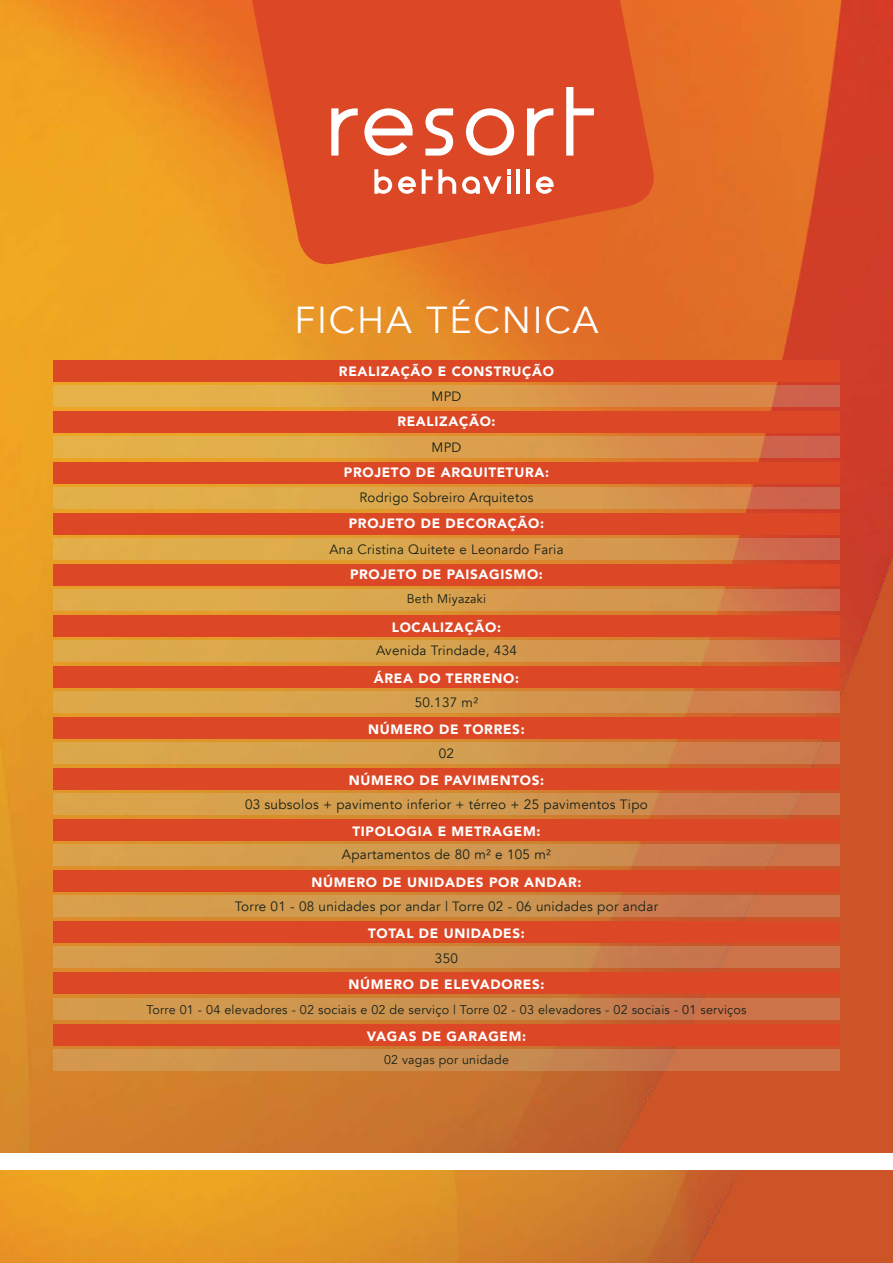
<style>
.page{position:relative;width:893px;height:1263px;background:#fff}
.page>*{position:absolute;margin:0;border:0;box-sizing:border-box;transform-origin:0 0}
.t1{font:37.5px "Avenir";letter-spacing:.05em;color:#fff}
.t2{font:900 13.5px "Avenir";letter-spacing:.05em;color:#fff}
.t3{font:13.5px "Avenir";letter-spacing:.02em;color:#172119}
.t4{font:12.6px "Avenir";letter-spacing:.02em;color:#172119}
</style>
<div class="page">
<img style="left:0;top:0;width:893px;height:1152px">
<div style="left:53px;top:360px;width:787px;height:21px;background:#dc4726"></div>
<div style="left:53px;top:411px;width:787px;height:21px;background:#dc4726"></div>
<div style="left:53px;top:462px;width:787px;height:21px;background:#dc4726"></div>
<div style="left:53px;top:513px;width:787px;height:21px;background:#dc4726"></div>
<div style="left:53px;top:564px;width:787px;height:21px;background:#dc4726"></div>
<div style="left:53px;top:615px;width:787px;height:21px;background:#dc4726"></div>
<div style="left:53px;top:666px;width:787px;height:21px;background:#dc4726"></div>
<div style="left:53px;top:717px;width:787px;height:21px;background:#dc4726"></div>
<div style="left:53px;top:768px;width:787px;height:21px;background:#dc4726"></div>
<div style="left:53px;top:819px;width:787px;height:21px;background:#dc4726"></div>
<div style="left:53px;top:870px;width:787px;height:21px;background:#dc4726"></div>
<div style="left:53px;top:921px;width:787px;height:21px;background:#dc4726"></div>
<div style="left:53px;top:972px;width:787px;height:21px;background:#dc4726"></div>
<div style="left:53px;top:1024px;width:787px;height:21px;background:#dc4726"></div>
<svg style="left:53px;top:385px;width:787px;height:22px;background:#dd9a4a"></svg>
<svg style="left:53px;top:640px;width:787px;height:22px;background:#d69a4d"></svg>
<div style="left:53px;top:794px;width:787px;height:21px;background:linear-gradient(to right,#dbae4d,#c97a4f)"></div>
<div style="left:53px;top:896px;width:787px;height:21px;background:linear-gradient(to right,#d8a94e,#c7754e)"></div>
<svg style="left:53px;top:436px;width:787px;height:22px;background:#dc9a4b"></svg>
<svg style="left:53px;top:487px;width:787px;height:22px;background:#da9b4c"></svg>
<svg style="left:53px;top:538px;width:787px;height:22px;background:#d89a4c"></svg>
<svg style="left:53px;top:589px;width:787px;height:21px;background:#d79a4d"></svg>
<div style="left:53px;top:691px;width:787px;height:22px;background:linear-gradient(to right,#deb24d,#cd804f)"></div>
<div style="left:53px;top:743px;width:787px;height:21px;background:linear-gradient(to right,#dcb14d,#cb7d4f)"></div>
<div style="left:53px;top:845px;width:787px;height:21px;background:linear-gradient(to right,#d9ac4e,#c8774e)"></div>
<div style="left:53px;top:947px;width:787px;height:21px;background:linear-gradient(to right,#d6a74f,#c6734d)"></div>
<div style="left:53px;top:998px;width:787px;height:22px;background:linear-gradient(to right,#d3a34f,#c6724c)"></div>
<div style="left:53px;top:1049px;width:787px;height:22px;background:linear-gradient(to right,#d19f4f,#c6714c)"></div>
<img style="left:0;top:1171px;width:893px;height:92px">
<svg style="left:243px;top:0;width:416px;height:269px;background:#df5525"></svg>
<svg style="left:374px;top:169px;width:18px;height:25px"></svg>
<svg style="left:398px;top:176px;width:18px;height:18px"></svg>
<hr style="left:526px;top:169px;width:4px;height:25px;background:#fff">
<hr style="left:516px;top:169px;width:4px;height:25px;background:#fff">
<svg style="left:536px;top:176px;width:18px;height:18px"></svg>
<svg style="left:422px;top:169px;width:34px;height:25px"></svg>
<svg style="left:462px;top:169px;width:48px;height:25px"></svg>
<svg style="left:331px;top:87px;width:263px;height:69px"></svg>
<h1 class="t1" style="left:294px;top:298px;width:306px">FICHA TÉCNICA</h1>
<p class="t2" style="left:339px;top:360px;width:217px">REALIZAÇÃO E CONSTRUÇÃO</p>
<p class="t2" style="left:397px;top:410px;width:100px">REALIZAÇÃO:</p>
<p class="t2" style="left:344px;top:461px;width:207px">PROJETO DE ARQUITETURA:</p>
<p class="t2" style="left:349px;top:512px;width:197px">PROJETO DE DECORAÇÃO:</p>
<p class="t2" style="left:350px;top:563px;width:194px">PROJETO DE PAISAGISMO:</p>
<p class="t2" style="left:392px;top:615px;width:111px">LOCALIZAÇÃO:</p>
<p class="t2" style="left:374px;top:666px;width:147px">ÁREA DO TERRENO:</p>
<p class="t2" style="left:368px;top:717px;width:158px">NÚMERO DE TORRES:</p>
<p class="t2" style="left:349px;top:768px;width:197px">NÚMERO DE PAVIMENTOS:</p>
<p class="t3" style="left:432px;top:389px;width:31px">MPD</p>
<p class="t3" style="left:432px;top:440px;width:31px">MPD</p>
<p class="t3" style="left:359px;top:489px;width:176px">Rodrigo Sobreiro Arquitetos</p>
<p class="t3" style="left:329px;top:541px;width:236px">Ana Cristina Quitete e Leonardo Faria</p>
<p class="t4" style="left:407px;top:591px;width:81px">Beth Miyazaki</p>
<p class="t3" style="left:376px;top:642px;width:142px">Avenida Trindade, 434</p>
<p class="t3" style="left:415px;top:694px;width:65px">50.137 m²</p>
<p class="t3" style="left:439px;top:745px;width:17px">02</p>
<p class="t3" style="left:245px;top:796px;width:404px">03 subsolos + pavimento inferior + térreo + 25 pavimentos Tipo</p>
<p class="t2" style="left:352px;top:819px;width:189px">TIPOLOGIA E METRAGEM:</p>
<p class="t3" style="left:342px;top:846px;width:211px">Apartamentos de 80 m² e 105 m²</p>
<p class="t2" style="left:311px;top:870px;width:272px">NÚMERO DE UNIDADES POR ANDAR:</p>
<p class="t3" style="left:235px;top:899px;width:425px">Torre 01 - 08 unidades por andar | Torre 02 - 06 unidades por andar</p>
<p class="t3" style="left:435px;top:950px;width:25px">350</p>
<p class="t2" style="left:368px;top:921px;width:158px">TOTAL DE UNIDADES:</p>
<p class="t2" style="left:349px;top:972px;width:197px">NÚMERO DE ELEVADORES:</p>
<p class="t4" style="left:146px;top:1002px;width:602px">Torre 01 - 04 elevadores - 02 sociais e 02 de serviço | Torre 02 - 03 elevadores - 02 sociais - 01 serviços</p>
<p class="t2" style="left:367px;top:1024px;width:161px">VAGAS DE GARAGEM:</p>
<p class="t4" style="left:384px;top:1052px;width:126px">02 vagas por unidade</p>
</div>
